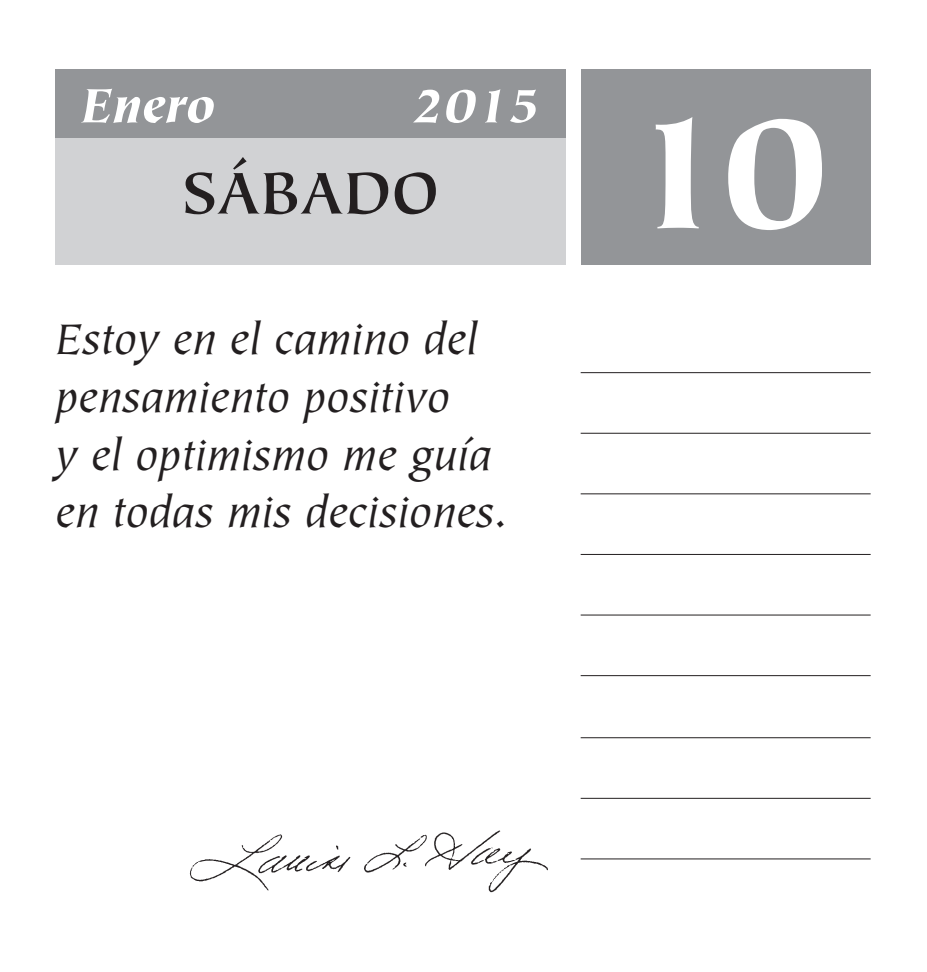
<style>
.page{position:relative;width:927px;height:972px;background:#fff}
.page>*{position:absolute;margin:0;border:0;box-sizing:border-box;transform-origin:0 0}
.t1{font:900 180px "Tiepolo Std";color:#fff}
.t2{font:700 66px "Tiepolo Std";color:#231f20}
.t3{font:italic 900 54px "Tiepolo Std";color:#fff}
.t4{font:italic 48px/57.6px "Tiepolo Std";color:#231f20}
</style>
<div class="page">
<div style="left:55px;top:69px;width:511px;height:196px;background:#d1d2d4"></div>
<div style="left:55px;top:69px;width:511px;height:68px;background:#939598"></div>
<div style="left:581px;top:70px;width:289px;height:195px;background:#939598"></div>
<img style="left:189px;top:830px;width:359px;height:63px">
<hr style="left:580px;top:372px;width:290px;height:1px;background:#231f20">
<hr style="left:580px;top:433px;width:290px;height:1px;background:#231f20">
<hr style="left:580px;top:493px;width:290px;height:1px;background:#231f20">
<hr style="left:580px;top:554px;width:290px;height:1px;background:#231f20">
<hr style="left:580px;top:614px;width:290px;height:1px;background:#231f20">
<hr style="left:580px;top:675px;width:290px;height:1px;background:#231f20">
<hr style="left:580px;top:737px;width:290px;height:1px;background:#231f20">
<hr style="left:580px;top:798px;width:290px;height:1px;background:#231f20">
<hr style="left:580px;top:858px;width:290px;height:1px;background:#231f20">
<p class="t3" style="left:81px;top:75px;width:136px">Enero</p>
<p class="t3" style="left:412px;top:75px;width:130px">2015</p>
<h2 class="t2" style="left:182px;top:157px;width:258px">SÁBADO</h2>
<p class="t4" style="left:55px;top:312px;width:454px">Estoy en el camino del pensamiento positivo<br>y el optimismo me guía en todas mis decisiones.</p>
<h1 class="t1" style="left:622px;top:71px;width:210px">10</h1>
</div>
